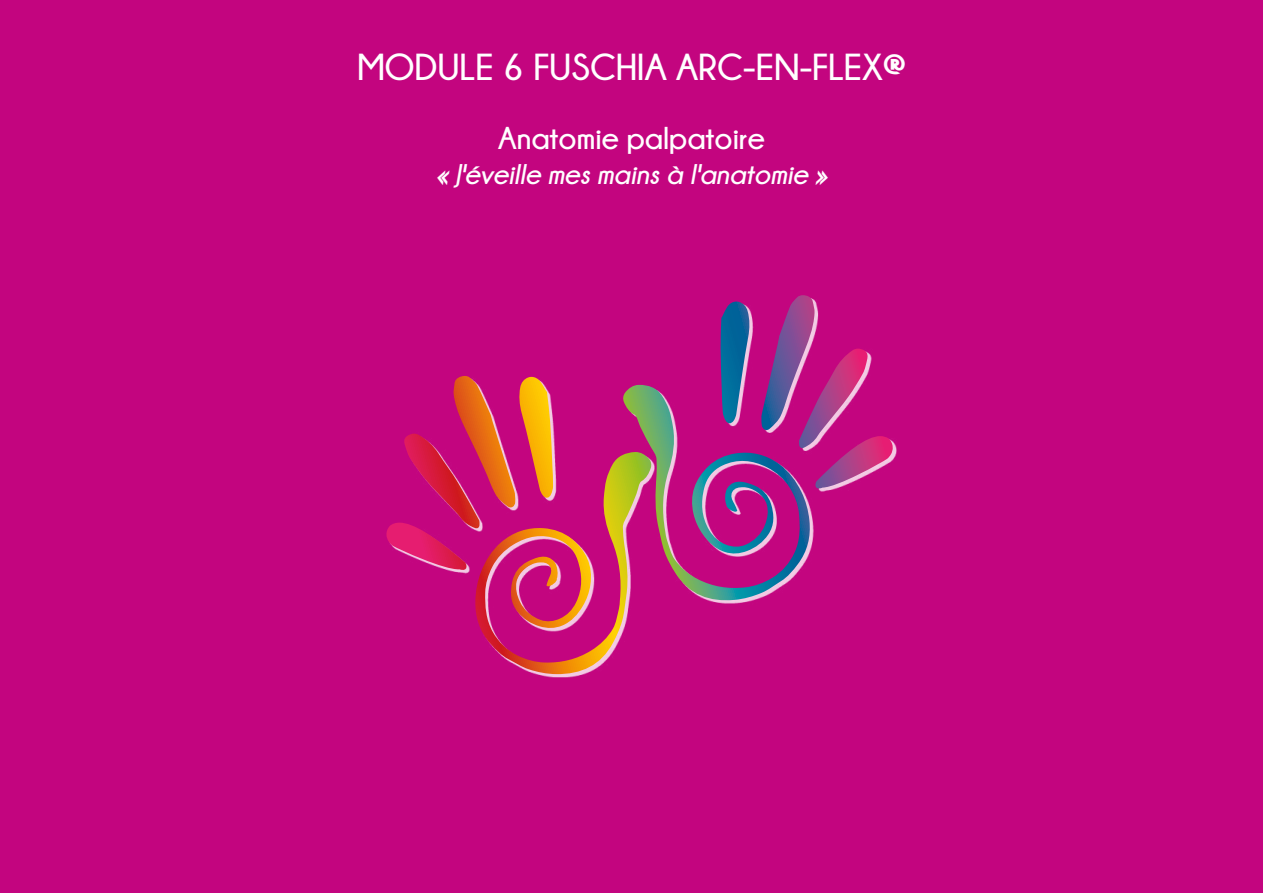
<style>
.page{position:relative;width:1263px;height:893px;background:#c3057f}
.page>*{position:absolute;margin:0;border:0;box-sizing:border-box;transform-origin:0 0}
.t1{font:700 37.5px "Champagne&Limousines";color:#fff}
.t2{font:700 31.5px "Champagne&Limousines";color:#fff}
.t3{font:italic 700 28.35px "Champagne&Limousines";color:#fff}
</style>
<div class="page">
<svg style="left:386px;top:295px;width:508px;height:379px"></svg>
<h1 class="t1" style="left:357px;top:47px;width:550px">MODULE 6 FUSCHIA ARC-EN-FLEX®</h1>
<p class="t2" style="left:498px;top:121px;width:268px">Anatomie palpatoire</p>
<p class="t3" style="left:435px;top:159px;width:394px">« J'éveille mes mains à l'anatomie »</p>
</div>
